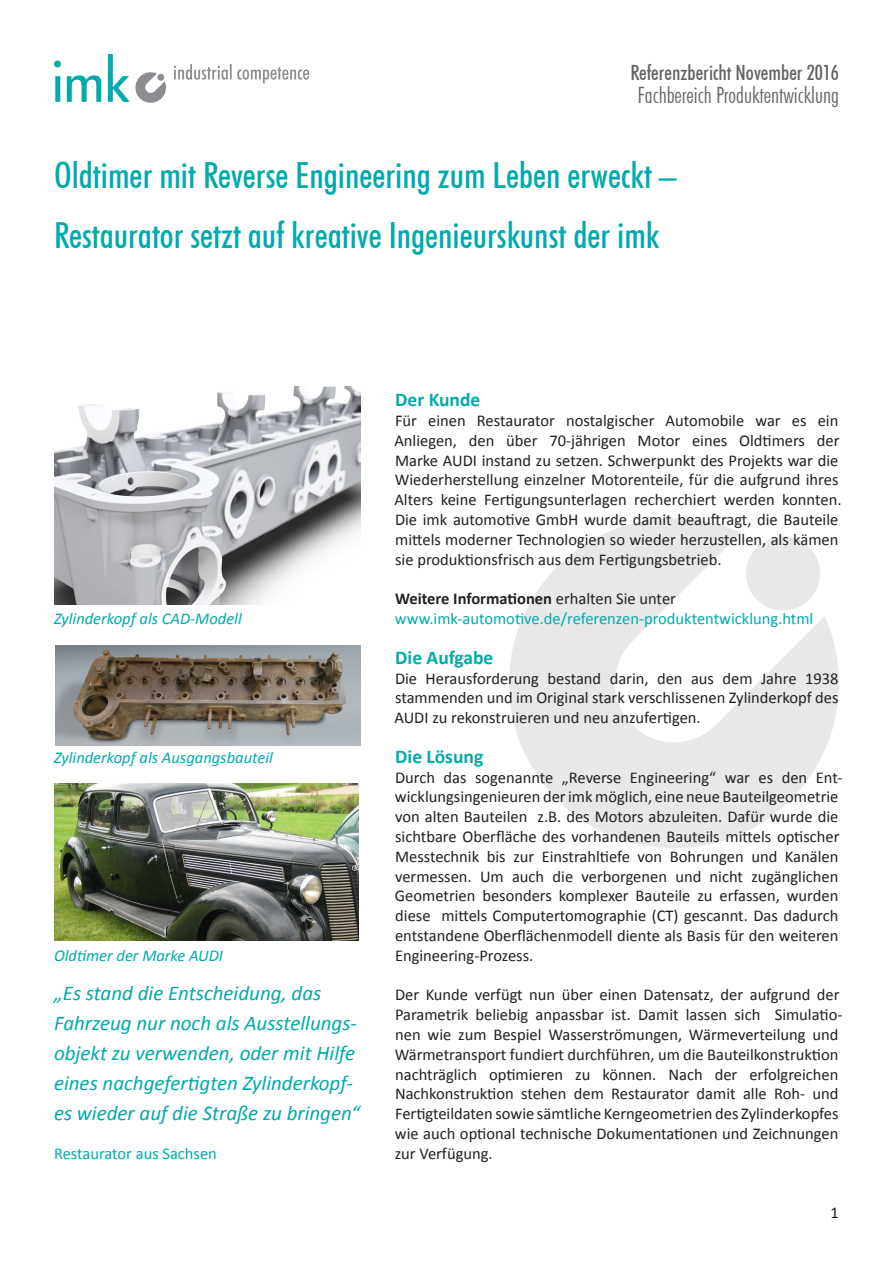
<style>
.page{position:relative;width:893px;height:1263px;background:#fff}
.page>*{position:absolute;margin:0;border:0;box-sizing:border-box;transform-origin:0 0}
.Titelüberschrift{font:500 condensed 36px/59.4px "Futura BT";color:#00aaad}
.t1{font:300 condensed 22.5px "Futura BT";color:#636366}
.Zitat{font:italic 21px/30px "Calibri";color:#00aaad}
.t2{font:500 condensed 21px "Futura BT";color:#636366}
.Überschrift_Abschnit{font:700 19.5px "Calibri";color:#00aaad}
.Grundtext_linksbündi{font:700 19.5px "Calibri";color:#00aaad}
.Grundtext_ohne_Absat{font:16.5px/19.8px "Calibri";color:#231f20}
.Grundtext{font:16.5px/19.8px "Calibri";color:#231f20}
.Grundtext_Kursiv{font:italic 16.5px "Calibri";color:#00aaad}
.Grundtext_linksbündi-2{font:16.5px "Calibri";color:#00aaad}
.Grundtext_linksbündi-3{font:700 16.5px "Calibri";color:#231f20}
.Zitat_Unterschrift_u{font:16.5px "Calibri";color:#00aaad}
.Seitenzahl{font:16.5px "Calibri";color:#231f20}
.s1{font-weight:400}
</style>
<div class="page">
<svg style="left:509px;top:518px;width:330px;height:330px;fill:#e8e8e9"></svg>
<svg style="left:742px;top:533px;width:82px;height:81px"></svg>
<svg style="left:174px;top:64px;width:135px;height:19px"></svg>
<svg style="left:54px;top:54px;width:112px;height:49px"></svg>
<img style="left:55px;top:646px;width:305px;height:99px">
<img style="left:54px;top:387px;width:306px;height:217px">
<img style="left:54px;top:783px;width:305px;height:158px">
<p class="t2" style="left:630px;top:60px;width:210px">Referenzbericht November 2016</p>
<h2 class="t1" style="left:638px;top:81px;width:203px">Fachbereich Produktentwicklung</h2>
<p class="Titelüberschrift" style="left:54px;top:146px;width:624px">Oldtimer mit Reverse Engineering zum Leben erweckt –<br>Restaurator setzt auf kreative Ingenieurskunst der imk</p>
<p class="Grundtext_Kursiv" style="left:54px;top:607px;width:189px">Zylinderkopf als CAD-Modell</p>
<p class="Grundtext_Kursiv" style="left:54px;top:746px;width:220px">Zylinderkopf als Ausgangsbauteil</p>
<p class="Grundtext_Kursiv" style="left:54px;top:944px;width:171px">Oldtimer der Marke AUDI</p>
<p class="Zitat" style="left:54px;top:977px;width:307px">„Es stand die Entscheidung, das Fahrzeug nur noch als Ausstellungs&shy;objekt zu verwenden, oder mit Hilfe eines nachgefertigten Zylinderkopf&shy;es wieder auf die Straße zu bringen“</p>
<p class="Zitat_Unterschrift_u" style="left:54px;top:1143px;width:164px">Restaurator aus Sachsen</p>
<p class="Überschrift_Abschnit" style="left:395px;top:387px;width:87px">Der Kunde</p>
<p class="Grundtext" style="left:394px;top:411px;width:449px">Für einen Restaurator nostalgischer Automobile war es ein Anliegen, den über 70-jährigen Motor eines Oldtimers der Marke AUDI instand zu setzen. Schwerpunkt des Projekts war die Wiederherstellung einzelner Motorenteile, für die aufgrund ihres Alters keine Fertigungsunterlagen recherchiert werden konnten.<br>Die imk automotive GmbH wurde damit beauftragt, die Bauteile mittels moderner Technologien so wieder herzustellen, als kämen sie produktionsfrisch aus dem Fertigungsbetrieb.</p>
<p class="Grundtext_linksbündi-3" style="left:395px;top:588px;width:282px">Weitere Informationen <span class="s1">erhalten Sie unter</span></p>
<p class="Grundtext_linksbündi-2" style="left:395px;top:608px;width:420px">www.imk-automotive.de/referenzen-produktentwicklung.html</p>
<p class="Grundtext_linksbündi" style="left:395px;top:645px;width:100px">Die Aufgabe</p>
<p class="Grundtext_ohne_Absat" style="left:394px;top:668px;width:446px;text-align:justify">Die Herausforderung bestand darin, den aus dem Jahre 1938 stammenden und im Original stark verschlissenen Zylinderkopf des AUDI zu rekonstruieren und neu anzufertigen.</p>
<p class="Überschrift_Abschnit" style="left:395px;top:744px;width:90px">Die Lösung</p>
<p class="Grundtext_ohne_Absat" style="left:395px;top:767px;width:449px">Durch das sogenannte „Reverse Engineering“ war es den Ent&shy;wicklungsingenieuren der imk möglich, eine neue Bauteilgeometrie von alten Bauteilen z.B. des Motors abzuleiten. Dafür wurde die sichtbare Oberfläche des vorhandenen Bauteils mittels optischer Messtechnik bis zur Einstrahltiefe von Bohrungen und Kanälen vermessen. Um auch die verborgenen und nicht zugänglichen Geometrien besonders komplexer Bauteile zu erfassen, wurden diese mittels Computertomographie (CT) gescannt. Das dadurch entstandene Oberflächenmodell diente als Basis für den weiteren Engineering-Prozess.</p>
<p class="Grundtext_ohne_Absat" style="left:395px;top:985px;width:449px">Der Kunde verfügt nun über einen Datensatz, der aufgrund der Parametrik beliebig anpassbar ist. Damit lassen sich Simulatio&shy;nen wie zum Bespiel Wasserströmungen, Wärmeverteilung und Wärmetransport fundiert durchführen, um die Bauteilkonstruktion nachträglich optimieren zu können. Nach der erfolgreichen Nachkonstruktion stehen dem Restaurator damit alle Roh- und Fertigteildaten sowie sämtliche Kerngeometrien des Zylinderkopfes wie auch optional technische Dokumentationen und Zeichnungen zur Verfügung.</p>
<p class="Seitenzahl" style="left:831px;top:1202px;width:10px">1</p>
</div>
